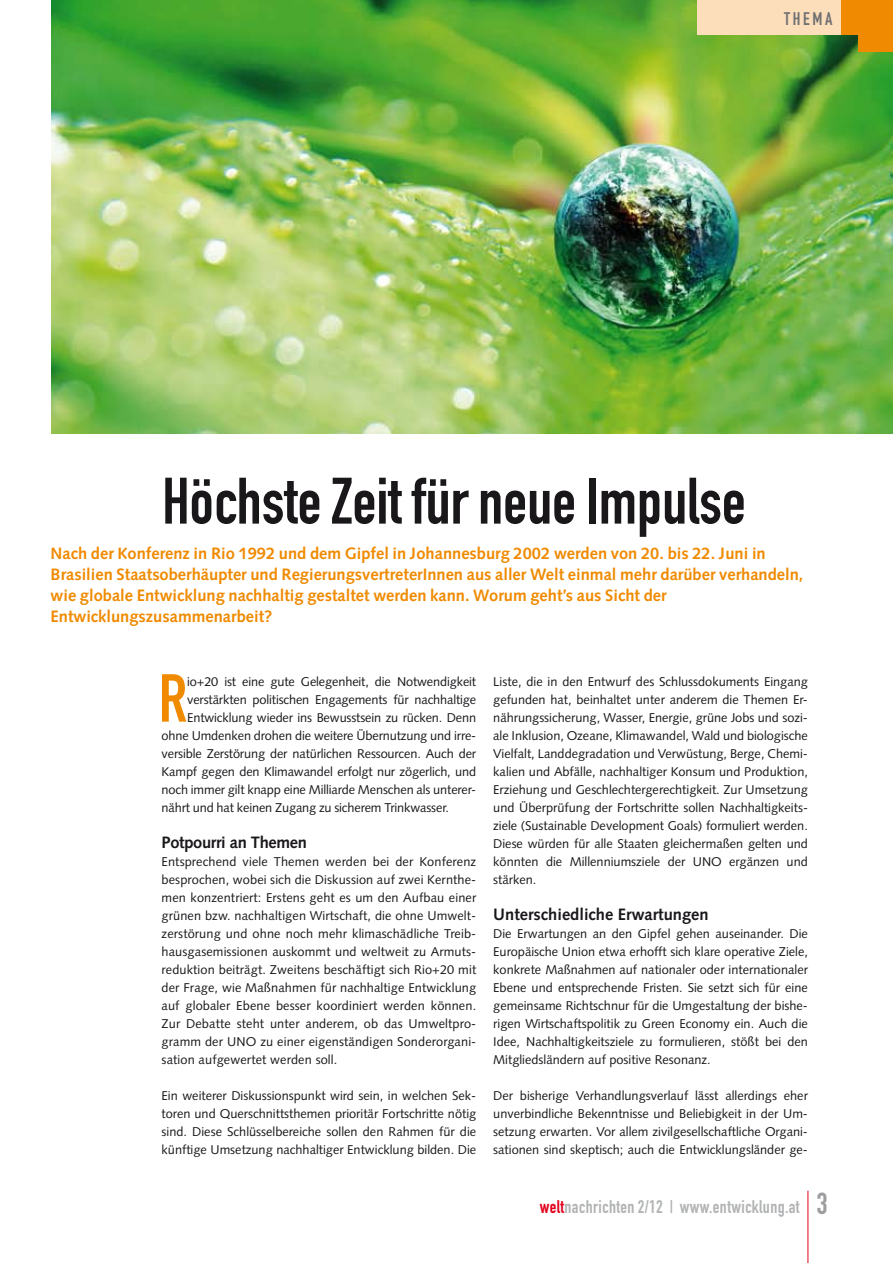
<style>
.page{position:relative;width:893px;height:1263px;background:#fff}
.page>*{position:absolute;margin:0;border:0;box-sizing:border-box;transform-origin:0 0}
.t1{font:66.6px "DIN Engschrift";color:#f08a00}
.t2{font:64.5px "DIN Engschrift";color:#1a171b}
.t3{font:18px "DIN Engschrift";letter-spacing:.02em;color:#b1b3b4}
.t4{font:18px "DIN Engschrift";color:#707173}
.t5{font:700 16.5px/21px "Syntax";color:#f08a00}
.t6{font:700 16.5px "Syntax";color:#1a171b}
.t7{font:700 16.5px "Syntax";letter-spacing:-.02em;color:#1a171b}
.t8{font:12.75px/18px "Syntax";letter-spacing:-.01em;color:#1a171b;text-align:justify}
.s1{color:#e2001a}
.s2{font-size:30px;color:#9c9d9f}
</style>
<div class="page">
<img style="left:51px;top:0;width:842px;height:434px">
<hr style="left:807px;top:1191px;width:1px;height:72px;background:#e2001a">
<div style="left:697px;top:0;width:196px;height:34px;background:#fddeba"></div>
<div style="left:842px;top:0;width:51px;height:34px;background:#f08a00"></div>
<div style="left:859px;top:0;width:34px;height:51px;background:#f08a00"></div>
<h3 class="t4" style="left:784px;top:8px;width:50px">Them a</h3>
<h2 class="t2" style="left:162px;top:463px;width:585px">Höchste Zeit für neue Impulse</h2>
<p class="t5" style="left:51px;top:543px;width:754px">Nach der Konferenz in Rio 1992 und dem Gipfel in Johannesburg 2002 werden von 20. bis 22. Juni in Brasilien Staatsoberhäupter und RegierungsvertreterInnen aus aller Welt einmal mehr darüber verhandeln, wie globale Entwicklung nachhaltig gestaltet werden kann. Worum geht’s aus Sicht der Entwicklungszusammenarbeit?</p>
<h1 class="t1" style="left:159px;top:659px;width:30px">R</h1>
<p class="t8" style="left:187px;top:672px;width:291px">io+20 ist eine gute Gelegenheit, die Notwendigkeit</p>
<p class="t8" style="left:187px;top:690px;width:291px">verstärkten politischen Engagements für nachhaltige</p>
<p class="t8" style="left:187px;top:708px;width:291px">Entwicklung wieder ins Bewusstsein zu rücken. Denn</p>
<p class="t8" style="left:162px;top:726px;width:316px">ohne Umdenken drohen die weitere Übernutzung und irre-</p>
<p class="t8" style="left:162px;top:744px;width:316px">versible Zerstörung der natürlichen Ressourcen. Auch der</p>
<p class="t8" style="left:162px;top:762px;width:316px">Kampf gegen den Klimawandel erfolgt nur zögerlich, und</p>
<p class="t8" style="left:162px;top:780px;width:316px">noch immer gilt knapp eine Milliarde Menschen als unterer-</p>
<p class="t8" style="left:162px;top:798px;width:289px">nährt und hat keinen Zugang zu sicherem Trinkwasser.</p>
<p class="t7" style="left:162px;top:832px;width:147px">Potpourri an Themen</p>
<p class="t8" style="left:162px;top:852px;width:316px">Entsprechend viele Themen werden bei der Konferenz besprochen, wobei sich die Diskussion auf zwei Kernthe&shy;men konzentriert: Erstens geht es um den Aufbau einer grünen bzw. nachhaltigen Wirtschaft, die ohne Umwelt&shy;zerstörung und ohne noch mehr klimaschädliche Treib&shy;hausgasemissionen auskommt und weltweit zu Armuts&shy;reduktion beiträgt. Zweitens beschäftigt sich Rio+20 mit der Frage, wie Maßnahmen für nachhaltige Entwicklung auf globaler Ebene besser koordiniert werden können.<br>Zur Debatte steht unter anderem, ob das Umweltpro&shy;gramm der UNO zu einer eigenständigen Sonderorgani&shy;sation aufgewertet werden soll.</p>
<p class="t8" style="left:162px;top:1086px;width:316px">Ein weiterer Diskussionspunkt wird sein, in welchen Sek&shy;toren und Querschnittsthemen prioritär Fortschritte nötig sind. Diese Schlüsselbereiche sollen den Rahmen für die künftige Umsetzung nachhaltiger Entwicklung bilden. Die</p>
<p class="t8" style="left:493px;top:672px;width:316px">Liste, die in den Entwurf des Schlussdokuments Eingang gefunden hat, beinhaltet unter anderem die Themen Er&shy;nährungssicherung, Wasser, Energie, grüne Jobs und sozi&shy;ale Inklusion, Ozeane, Klimawandel, Wald und biologische Vielfalt, Landdegradation und Verwüstung, Berge, Chemi&shy;kalien und Abfälle, nachhaltiger Konsum und Produktion, Erziehung und Geschlechtergerechtigkeit. Zur Umsetzung und Überprüfung der Fortschritte sollen Nachhaltigkeits&shy;ziele (Sustainable Development Goals) formuliert werden.<br>Diese würden für alle Staaten gleichermaßen gelten und könnten die Millenniumsziele der UNO ergänzen und stärken.</p>
<p class="t6" style="left:493px;top:904px;width:217px">Unterschiedliche Erwartungen</p>
<p class="t8" style="left:493px;top:924px;width:316px">Die Erwartungen an den Gipfel gehen auseinander. Die Europäische Union etwa erhofft sich klare operative Ziele, konkrete Maßnahmen auf nationaler oder internationaler Ebene und entsprechende Fristen. Sie setzt sich für eine gemeinsame Richtschnur für die Umgestaltung der bishe&shy;rigen Wirtschaftspolitik zu Green Economy ein. Auch die Idee, Nachhaltigkeitsziele zu formulieren, stößt bei den Mitgliedsländern auf positive Resonanz.</p>
<p class="t8" style="left:493px;top:1086px;width:316px">Der bisherige Verhandlungsverlauf lässt allerdings eher unverbindliche Bekenntnisse und Beliebigkeit in der Um&shy;setzung erwarten. Vor allem zivilgesellschaftliche Organi&shy;sationen sind skeptisch; auch die Entwicklungsländer ge-</p>
<h3 class="t3" style="left:540px;top:1196px;width:289px"><span class="s1">welt</span>nachrichten 2/12 | www.entwicklung.at <span class="s2">3</span></h3>
</div>
